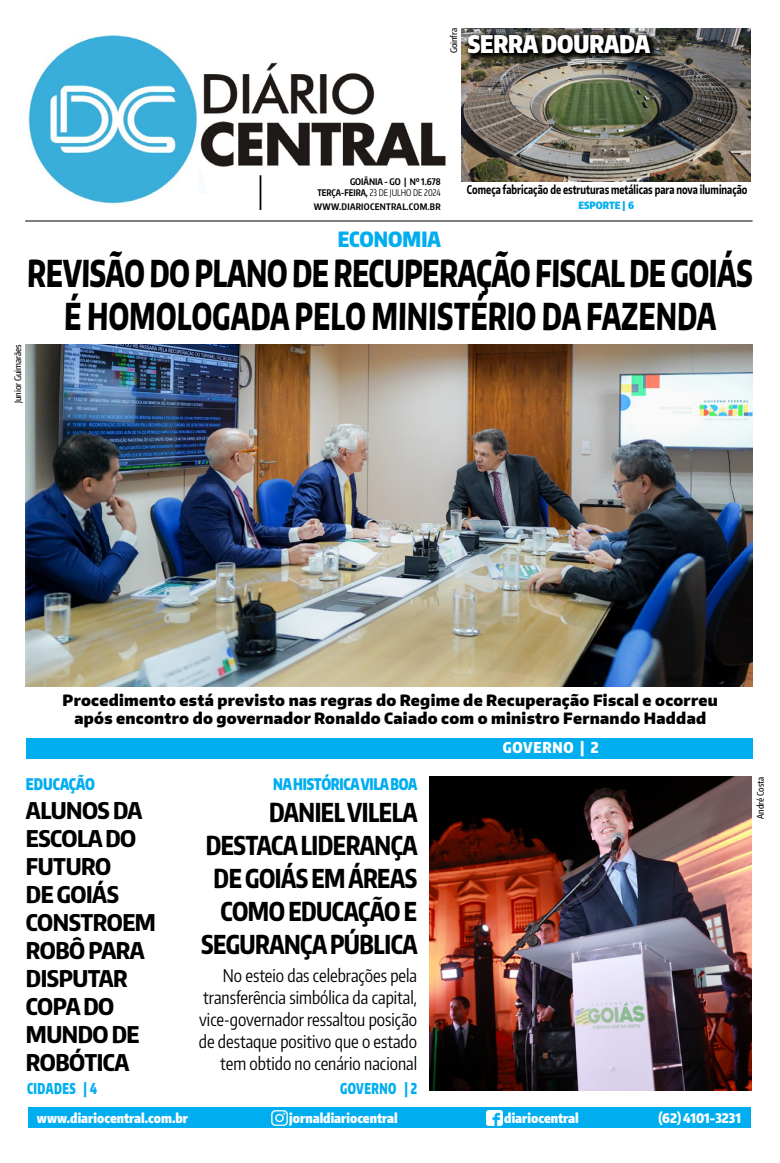
<style>
.page{position:relative;width:780px;height:1163px;background:#fff}
.page>*{position:absolute;margin:0;border:0;box-sizing:border-box;transform-origin:0 0}
.t1{font:800 37px/43px "Encode Sans Narrow";letter-spacing:-.01em;color:#000;text-align:center;scale:.73 1}
.t2{font:800 26px/33px "Encode Sans Compressed";letter-spacing:-.02em;color:#000;text-align:right;scale:.94 1}
.t3{font:900 24px "Encode Sans Compressed";color:#fff}
.t4{font:800 23px/28px "Encode Sans Compressed";letter-spacing:-.02em;color:#000;scale:1.04 1}
.t5{font:900 21px "Encode Sans Compressed";color:#00aeef}
.t6{font:17.5px/22px "Encode Sans Compressed";color:#000;text-align:right}
.t7{font:900 16px "Encode Sans Compressed";letter-spacing:-.02em;color:#00aeef;scale:.89 1}
.t8{font:900 16px "Encode Sans Compressed";color:#00aeef;scale:.89 1}
.t9{font:900 15.5px/18px "Encode Sans Narrow";letter-spacing:.02em;color:#000;text-align:center}
.t10{font:900 15px "Encode Sans Compressed";letter-spacing:.04em;color:#00aeef;scale:.8 1}
.t11{font:900 15px "Encode Sans Compressed";letter-spacing:.05em;color:#fff}
.t12{font:900 13.2px "Encode Sans Compressed";color:#fff}
.t13{font:700 12px "Encode Sans Narrow";color:#000;scale:.77 1}
.t14{font:900 10px "Encode Sans Compressed";color:#00aeef}
.t15{font:700 9.1px/11.4px "Encode Sans Compressed";color:#000;text-align:right}
.t16{font:500 9px "Encode Sans Compressed";color:#000}
.t17{font:700 9px "Encode Sans Compressed";letter-spacing:.03em;color:#000}
.s1{font-weight:400}
</style>
<div class="page">
<img style="left:200px;top:62px;width:246px;height:132px">
<img style="left:28px;top:35px;width:169px;height:169px">
<hr style="left:259px;top:175px;width:2px;height:35px;background:#000">
<div style="left:28px;top:1107px;width:723px;height:21px;background:#00aeef"></div>
<img style="left:272px;top:1110px;width:15px;height:15px">
<img style="left:486px;top:1110px;width:16px;height:15px">
<img style="left:462px;top:28px;width:288px;height:153px">
<img style="left:25px;top:344px;width:727px;height:342px">
<div style="left:26px;top:738px;width:726px;height:20px;background:#00aeef"></div>
<hr style="left:25px;top:220px;width:727px;height:1px;background:#000">
<img style="left:429px;top:776px;width:322px;height:314px">
<svg style="left:465px;top:32px;width:192px;height:29px;background:#22221d"></svg>
<p class="t16" style="left:448px;top:53px;width:27px;rotate:-90deg">Goinfra</p>
<p class="t3" style="left:467px;top:29px;width:184px">SERRA DOURADA</p>
<p class="t15" style="left:317px;top:175px;width:125px">GOIÂNIA - GO | Nº 1.678<br>TERÇA-FEIRA, <span class="s1">23 DE juLho DE 2024</span></p>
<p class="t17" style="left:314px;top:201px;width:128px">WWW.DIARIOCENTRAL.COM.BR</p>
<p class="t13" style="left:467px;top:181px;width:366px">Começa fabricação de estruturas metálicas para nova iluminação</p>
<p class="t14" style="left:578px;top:198px;width:57px">ESPORTE | 6</p>
<p class="t5" style="left:338px;top:225px;width:94px">ECONOMIA</p>
<p class="t1" style="left:27px;top:250px;width:995px">REVISÃO DO PLANO DE RECUPERAÇÃO FISCAL DE GOIÁS<br>É HOMOLOGADA PELO MINISTÉRIO DA FAZENDA</p>
<p class="t16" style="left:12px;top:403px;width:60px;rotate:-90deg">Junior Guimarães</p>
<p class="t9" style="left:63px;top:690px;width:656px">Procedimento está previsto nas regras do Regime de Recuperação Fiscal e ocorreu após encontro do governador Ronaldo Caiado com o ministro Fernando Haddad</p>
<p class="t8" style="left:26px;top:773px;width:79px">EDUCAÇÃO</p>
<p class="t7" style="left:273px;top:773px;width:164px">NA HISTÓRICA VILA BOA</p>
<p class="t4" style="left:26px;top:795px;width:126px">ALUNOS DA<br>ESCOLA DO<br>FUTURO<br>DE GOIÁS<br>CONSTROEM<br>ROBÔ PARA<br>DISPUTAR<br>COPA DO<br>MUNDO DE<br>ROBÓTICA</p>
<p class="t2" style="left:201px;top:794px;width:232px">DANIEL VILELA<br>DESTACA LIDERANÇA<br>DE GOIÁS EM ÁREAS<br>COMO EDUCAÇÃO E<br>SEGURANÇA PÚBLICA</p>
<p class="t6" style="left:199px;top:963px;width:220px">No esteio das celebrações pela transferência simbólica da capital, vice-governador ressaltou posição de destaque positivo que o estado tem obtido no cenário nacional</p>
<p class="t10" style="left:27px;top:1078px;width:89px">CIDADES | 4</p>
<p class="t10" style="left:340px;top:1078px;width:98px">GOVERNO | 2</p>
<p class="t11" style="left:503px;top:737px;width:97px">GOVERNO | 2</p>
<p class="t12" style="left:37px;top:1108px;width:152px">WWW.DIARIOCENTRAL.COM.BR</p>
<p class="t12" style="left:289px;top:1109px;width:110px">JORNALDIARIOCENTRAL</p>
<p class="t12" style="left:504px;top:1108px;width:76px">DIARIOCENTRAL</p>
<p class="t12" style="left:658px;top:1108px;width:84px">(62) 4101-3231</p>
<p class="t16" style="left:754px;top:818px;width:44px;rotate:-90deg">André Costa</p>
</div>
